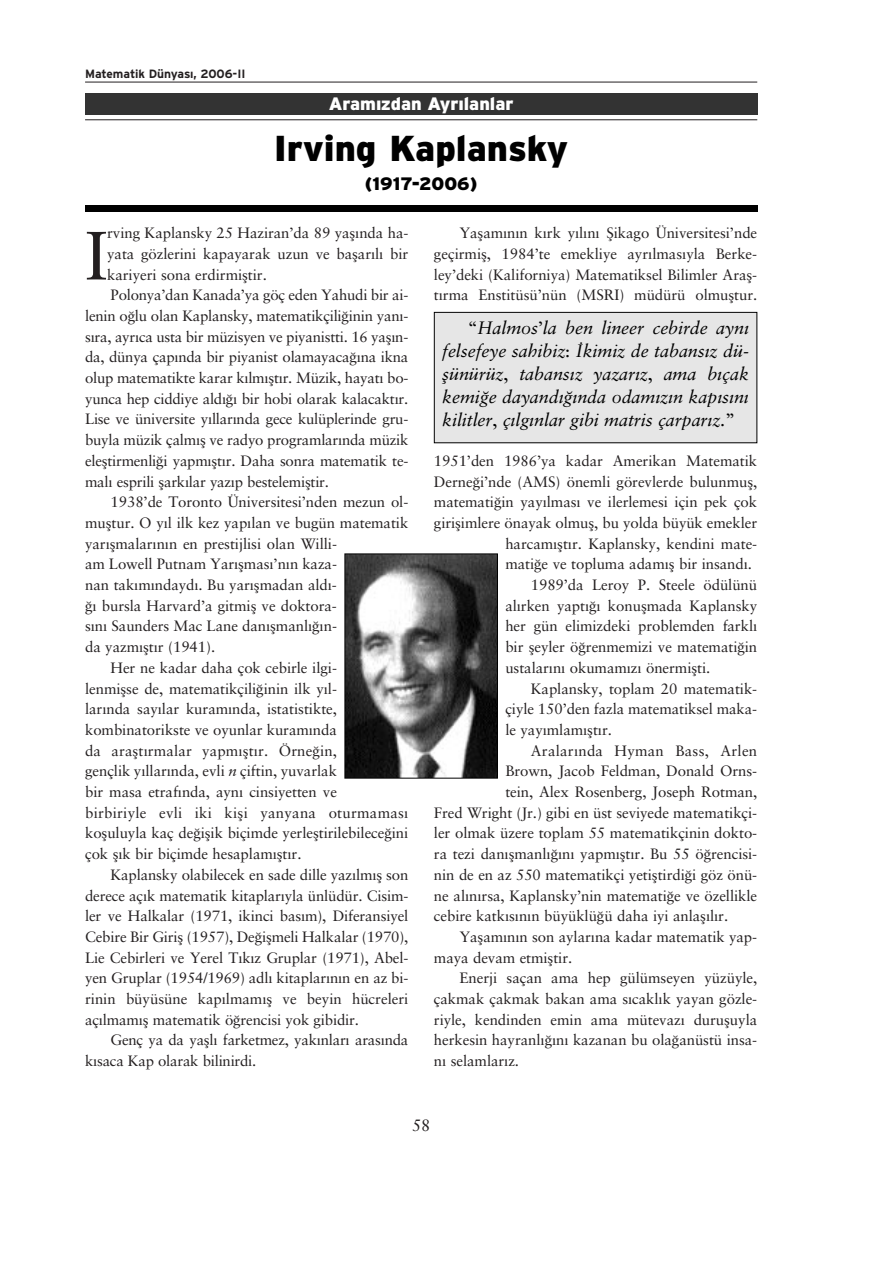
<style>
.page{position:relative;width:893px;height:1263px;background:#fff}
.page>*{position:absolute;margin:0;border:0;box-sizing:border-box;transform-origin:0 0}
.t1{font:68.4px "Sabon Roman";color:#231f20}
.t2{font:36px "Interstate Black TR";color:#000}
.t3{font:italic 18px/23px "Sabon";letter-spacing:-.005em;color:#000;text-align:justify}
.t4{font:18px "Interstate Black TR";color:#fff}
.t5{font:18px "Interstate Black TR";color:#000}
.t6{font:16.5px "Sabon Roman";color:#231f20}
.t7{font:15px/20.7px "Sabon Roman";letter-spacing:-.005em;color:#231f20;text-align:justify}
.t8{font:15px "Sabon Roman";letter-spacing:.015em;color:#231f20}
.t9{font:12px "Interstate Bold TR";letter-spacing:-.005em;color:#231f20}
.s1{font-family:"Sabon";font-style:italic}
.s2{font-family:"Sabon Roman";font-style:normal}
</style>
<div class="page">
<hr style="left:85px;top:82px;width:672px;height:1px;background:#231f20">
<hr style="left:85px;top:120px;width:672px;height:1px;background:#231f20">
<div style="left:85px;top:94px;width:672px;height:21px;background:#333"></div>
<div style="left:85px;top:206px;width:672px;height:6px;background:#000"></div>
<img style="left:346px;top:556px;width:150px;height:221px">
<div style="left:344px;top:554px;width:154px;height:225px;border:1px solid #000"></div>
<div style="left:434px;top:313px;width:322px;height:129px;background:#e6e6e6"></div>
<div style="left:434px;top:312px;width:323px;height:131px;border:1px solid #000"></div>
<p class="t9" style="left:85px;top:69px;width:162px">Matematik Dünyas›, 2006-II</p>
<p class="t4" style="left:329px;top:97px;width:186px">Aram›zdan Ayr›lanlar</p>
<h2 class="t2" style="left:274px;top:135px;width:295px">Irving Kaplansky</h2>
<p class="t5" style="left:365px;top:177px;width:114px">(1917-2006)</p>
<h1 class="t1" style="left:85px;top:226px;width:24px">I</h1>
<p class="t7" style="left:107px;top:224px;width:303px">rving Kaplansky 25 Haziran’da 89 yafl›nda ha-</p>
<p class="t7" style="left:107px;top:244px;width:303px">yata gözlerini kapayarak uzun ve baflar›l› bir</p>
<p class="t7" style="left:107px;top:265px;width:161px">kariyeri sona erdirmifltir.</p>
<p class="t7" style="left:111px;top:286px;width:299px">Polonya’dan Kanada’ya göç eden Yahudi bir ai-</p>
<p class="t7" style="left:85px;top:307px;width:325px">lenin o¤lu olan Kaplansky, matematikçili¤inin yan›-</p>
<p class="t7" style="left:85px;top:327px;width:325px">s›ra, ayr›ca usta bir müzisyen ve piyanistti. 16 yafl›n-</p>
<p class="t7" style="left:85px;top:348px;width:325px">da, dünya çap›nda bir piyanist olamayaca¤›na ikna</p>
<p class="t7" style="left:85px;top:369px;width:325px">olup matematikte karar k›lm›flt›r. Müzik, hayat› bo-</p>
<p class="t7" style="left:85px;top:389px;width:325px">yunca hep ciddiye ald›¤› bir hobi olarak kalacakt›r.</p>
<p class="t7" style="left:85px;top:410px;width:325px">Lise ve üniversite y›llar›nda gece kulüplerinde gru-</p>
<p class="t7" style="left:85px;top:431px;width:325px">buyla müzik çalm›fl ve radyo programlar›nda müzik</p>
<p class="t7" style="left:85px;top:451px;width:325px">elefltirmenli¤i yapm›flt›r. Daha sonra matematik te-</p>
<p class="t7" style="left:85px;top:472px;width:245px">mal› esprili flark›lar yaz›p bestelemifltir.</p>
<p class="t7" style="left:111px;top:493px;width:299px">1938’de Toronto Üniversitesi’nden mezun ol-</p>
<p class="t7" style="left:85px;top:514px;width:325px">mufltur. O y›l ilk kez yap›lan ve bugün matematik</p>
<p class="t7" style="left:85px;top:534px;width:253px">yar›flmalar›n›n en prestijlisi olan Willi-</p>
<p class="t7" style="left:85px;top:555px;width:253px">am Lowell Putnam Yar›flmas›’n›n kaza-</p>
<p class="t7" style="left:85px;top:576px;width:253px">nan tak›m›ndayd›. Bu yar›flmadan ald›-</p>
<p class="t7" style="left:85px;top:596px;width:253px">¤› bursla Harvard’a gitmifl ve doktora-</p>
<p class="t7" style="left:85px;top:617px;width:253px">s›n› Saunders Mac Lane dan›flmanl›¤›n-</p>
<p class="t7" style="left:85px;top:638px;width:132px">da yazm›flt›r (1941).</p>
<p class="t7" style="left:111px;top:658px;width:228px">Her ne kadar daha çok cebirle ilgi-</p>
<p class="t7" style="left:85px;top:679px;width:253px">lenmiflse de, matematikçili¤inin ilk y›l-</p>
<p class="t7" style="left:85px;top:700px;width:253px">lar›nda say›lar kuram›nda, istatistikte,</p>
<p class="t7" style="left:85px;top:721px;width:253px">kombinatorikste ve oyunlar kuram›nda</p>
<p class="t7" style="left:85px;top:741px;width:253px">da araflt›rmalar yapm›flt›r. Örne¤in,</p>
<p class="t7" style="left:85px;top:762px;width:253px">gençlik y›llar›nda, evli <span class="s1">n</span> çiftin, yuvarlak</p>
<p class="t7" style="left:85px;top:783px;width:253px">bir masa etraf›nda, ayn› cinsiyetten ve</p>
<p class="t8" style="left:85px;top:806px;width:325px">birbiriyle evli iki kifli yanyana oturmamas›</p>
<p class="t7" style="left:85px;top:824px;width:325px">kofluluyla kaç de¤iflik biçimde yerlefltirilebilece¤ini</p>
<p class="t7" style="left:85px;top:845px;width:218px">çok fl›k bir biçimde hesaplam›flt›r.</p>
<p class="t7" style="left:111px;top:865px;width:299px">Kaplansky olabilecek en sade dille yaz›lm›fl son</p>
<p class="t7" style="left:85px;top:886px;width:325px">derece aç›k matematik kitaplar›yla ünlüdür. Cisim-</p>
<p class="t7" style="left:85px;top:907px;width:325px">ler ve Halkalar (1971, ikinci bas›m), Diferansiyel</p>
<p class="t7" style="left:85px;top:928px;width:325px">Cebire Bir Girifl (1957), De¤iflmeli Halkalar (1970),</p>
<p class="t7" style="left:85px;top:948px;width:325px">Lie Cebirleri ve Yerel T›k›z Gruplar (1971), Abel-</p>
<p class="t7" style="left:85px;top:969px;width:325px">yen Gruplar (1954/1969) adl› kitaplar›n›n en az bi-</p>
<p class="t7" style="left:85px;top:990px;width:325px">rinin büyüsüne kap›lmam›fl ve beyin hücreleri</p>
<p class="t7" style="left:85px;top:1010px;width:275px">aç›lmam›fl matematik ö¤rencisi yok gibidir.</p>
<p class="t7" style="left:111px;top:1031px;width:299px">Genç ya da yafll› farketmez, yak›nlar› aras›nda</p>
<p class="t7" style="left:85px;top:1052px;width:173px">k›saca Kap olarak bilinirdi.</p>
<p class="t7" style="left:434px;top:224px;width:325px;text-indent:26px">Yaflam›n›n k›rk y›l›n› fiikago Üniversitesi’nde geçirmifl, 1984’te emekliye ayr›lmas›yla Berke&shy;ley’deki (Kaliforniya) Matematiksel Bilimler Arafl&shy;t›rma Enstitüsü’nün (MSRI) müdürü olmufltur.</p>
<p class="t3" style="left:442px;top:318px;width:308px;text-indent:26px"><span class="s2">“</span>Halmos<span class="s2">’</span>la ben lineer cebirde ayn› felsefeye sahibiz<span class="s2">:</span> ‹kimiz de tabans›z dü&shy;flünürüz<span class="s2">,</span> tabans›z yazar›z<span class="s2">,</span> ama b›çak kemi¤e dayand›¤›nda odam›z›n kap›s›n› kilitler<span class="s2">,</span> ç›lg›nlar gibi matris çarpar›z<span class="s2">.”</span></p>
<p class="t7" style="left:434px;top:451px;width:325px">1951’den 1986’ya kadar Amerikan Matematik</p>
<p class="t7" style="left:434px;top:472px;width:325px">Derne¤i’nde (AMS) önemli görevlerde bulunmufl,</p>
<p class="t7" style="left:434px;top:493px;width:325px">matemati¤in yay›lmas› ve ilerlemesi için pek çok</p>
<p class="t7" style="left:434px;top:514px;width:325px">giriflimlere önayak olmufl, bu yolda büyük emekler</p>
<p class="t7" style="left:505px;top:534px;width:253px">harcam›flt›r. Kaplansky, kendini mate-</p>
<p class="t7" style="left:505px;top:555px;width:248px">mati¤e ve topluma adam›fl bir insand›.</p>
<p class="t7" style="left:531px;top:576px;width:228px">1989’da Leroy P. Steele ödülünü</p>
<p class="t7" style="left:505px;top:596px;width:253px">al›rken yapt›¤› konuflmada Kaplansky</p>
<p class="t7" style="left:505px;top:617px;width:253px">her gün elimizdeki problemden farkl›</p>
<p class="t7" style="left:505px;top:638px;width:253px">bir fleyler ö¤renmemizi ve matemati¤in</p>
<p class="t7" style="left:505px;top:658px;width:206px">ustalar›n› okumam›z› önermiflti.</p>
<p class="t7" style="left:531px;top:679px;width:228px">Kaplansky, toplam 20 matematik-</p>
<p class="t7" style="left:505px;top:700px;width:253px">çiyle 150’den fazla matematiksel maka-</p>
<p class="t7" style="left:505px;top:721px;width:108px">le yay›mlam›flt›r.</p>
<p class="t8" style="left:531px;top:744px;width:228px">Aralar›nda Hyman Bass, Arlen</p>
<p class="t7" style="left:505px;top:762px;width:253px">Brown, Jacob Feldman, Donald Orns-</p>
<p class="t7" style="left:505px;top:783px;width:253px">tein, Alex Rosenberg, Joseph Rotman,</p>
<p class="t7" style="left:434px;top:803px;width:325px">Fred Wright (Jr.) gibi en üst seviyede matematikçi-</p>
<p class="t7" style="left:434px;top:824px;width:325px">ler olmak üzere toplam 55 matematikçinin dokto-</p>
<p class="t7" style="left:434px;top:845px;width:325px">ra tezi dan›flmanl›¤›n› yapm›flt›r. Bu 55 ö¤rencisi-</p>
<p class="t7" style="left:434px;top:865px;width:325px">nin de en az 550 matematikçi yetifltirdi¤i göz önü-</p>
<p class="t7" style="left:434px;top:886px;width:325px">ne al›n›rsa, Kaplansky’nin matemati¤e ve özellikle</p>
<p class="t7" style="left:434px;top:907px;width:296px">cebire katk›s›n›n büyüklü¤ü daha iyi anlafl›l›r.</p>
<p class="t7" style="left:459px;top:928px;width:299px">Yaflam›n›n son aylar›na kadar matematik yap-</p>
<p class="t7" style="left:434px;top:948px;width:140px">maya devam etmifltir.</p>
<p class="t7" style="left:459px;top:969px;width:299px">Enerji saçan ama hep gülümseyen yüzüyle,</p>
<p class="t7" style="left:434px;top:990px;width:325px">çakmak çakmak bakan ama s›cakl›k yayan gözle-</p>
<p class="t7" style="left:434px;top:1010px;width:325px">riyle, kendinden emin ama mütevaz› durufluyla</p>
<p class="t7" style="left:434px;top:1031px;width:325px">herkesin hayranl›¤›n› kazanan bu ola¤anüstü insa-</p>
<p class="t7" style="left:434px;top:1052px;width:87px">n› selamlar›z.</p>
<p class="t6" style="left:412px;top:1118px;width:20px">58</p>
</div>
